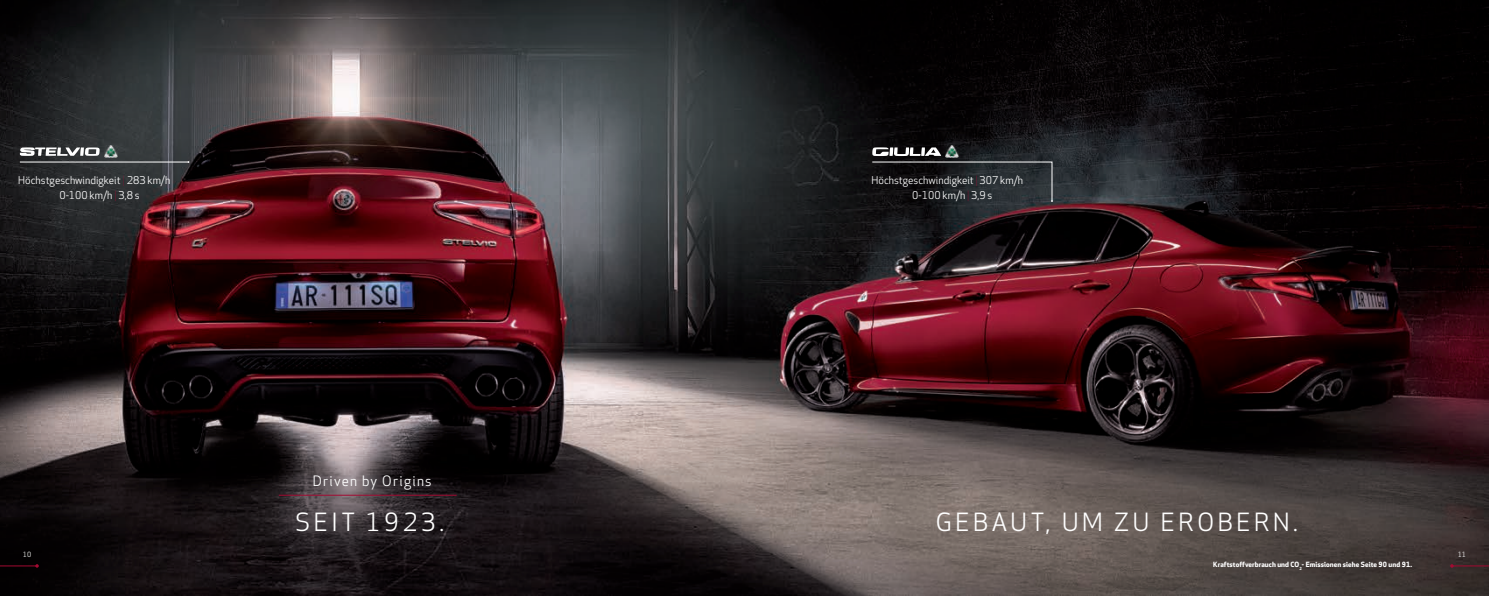
<style>
.page{position:relative;width:1489px;height:596px;background:#fff}
.page>*{position:absolute;margin:0;border:0;box-sizing:border-box;transform-origin:0 0}
.t1{font:24.5px "Apex New";letter-spacing:.15em;color:#fff}
.t2{font:14px "Apex New";letter-spacing:.09em;color:#fff}
.t3{font:10.5px/14.9px "Apex New";color:#fff}
.t4{font:700 7px "Apex New";letter-spacing:.01em;color:#fff}
.t5{font:7px "Apex New";color:#fff}
.s1{font-weight:300;color:#a30a32}
</style>
<div class="page">
<img style="left:0;top:0;width:1488px;height:595px">
<svg style="left:20px;top:145px;width:97px;height:13px"></svg>
<hr style="left:0;top:565px;width:37px;height:1px;background:#a30a32">
<hr style="left:1451px;top:565px;width:37px;height:1px;background:#a30a32">
<hr style="left:279px;top:494px;width:177px;height:1px;background:#a30a32">
<hr style="left:20px;top:162px;width:168px;height:1px;background:#fff">
<svg style="left:871px;top:145px;width:181px;height:57px;background:#272a2d"></svg>
<p class="t3" style="left:59px;top:173px;width:112px;text-indent:-41px">Höchstgeschwindigkeit <span class="s1">|</span> 283 km/h<br>0-100 km/h <span class="s1">|</span> 3,8 s</p>
<p class="t3" style="left:912px;top:173px;width:112px;text-indent:-41px">Höchstgeschwindigkeit <span class="s1">|</span> 307 km/h<br>0-100 km/h <span class="s1">|</span> 3,9 s</p>
<h2 class="t2" style="left:313px;top:473px;width:120px">Driven by Origins</h2>
<h1 class="t1" style="left:295px;top:508px;width:150px">SEIT 1923.</h1>
<h1 class="t1" style="left:935px;top:508px;width:363px">GEBAUT, UM ZU EROBERN.</h1>
<p class="t5" style="left:23px;top:550px;width:10px">10</p>
<p class="t5" style="left:1457px;top:550px;width:10px">11</p>
<p class="t4" style="left:1213px;top:560px;width:200px">Kraftstoffverbrauch und CO<sub>2</sub>- Emissionen siehe Seite 90 und 91.</p>
</div>
